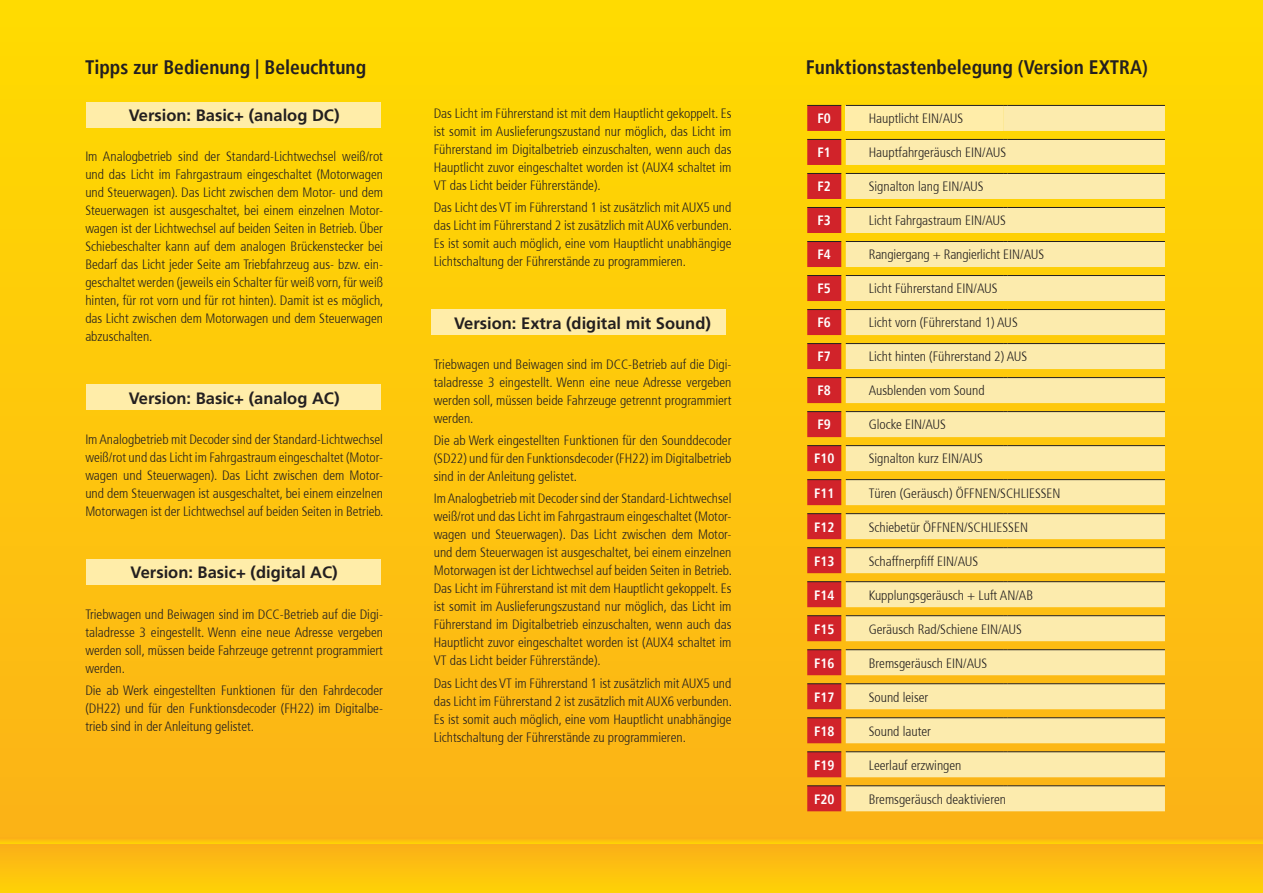
<style>
.page{position:relative;width:1263px;height:893px;background:#fff}
.page>*{position:absolute;margin:0;border:0;box-sizing:border-box;transform-origin:0 0}
.t1{font:700 condensed 19.5px "Frutiger";color:#231f20}
.t2{font:700 16.5px "Frutiger";color:#231f20}
.t3{font:300 condensed 13.5px/18px "Frutiger";color:#231f20;text-align:justify}
.t4{font:700 condensed 13.5px "Frutiger";color:#fff}
</style>
<div class="page">
<div style="left:0;top:0;width:1263px;height:893px;background:linear-gradient(to bottom,#ffdc00,#fcb019)"></div>
<div style="left:0;top:838px;width:1263px;height:6px;background:#fdc20f"></div>
<div style="left:0;top:844px;width:1263px;height:49px;background:linear-gradient(to bottom,#fbaf19,#ffd206)"></div>
<div style="left:86px;top:102px;width:295px;height:26px;background:#ffeda9"></div>
<div style="left:431px;top:309px;width:295px;height:26px;background:#ffeda9"></div>
<div style="left:86px;top:384px;width:295px;height:25px;background:#ffeda9"></div>
<div style="left:86px;top:559px;width:295px;height:25px;background:#ffeda9"></div>
<svg style="left:807px;top:105px;width:358px;height:706px;background:#f3ce79"></svg>
<hr style="left:1008px;top:241px;width:157px;height:1px;background:#231f20">
<h1 class="t1" style="left:85px;top:56px;width:283px">Tipps zur Bedienung | Beleuchtung</h1>
<h1 class="t1" style="left:806px;top:56px;width:343px">Funktionstastenbelegung (Version EXTRA)</h1>
<p class="t2" style="left:129px;top:105px;width:212px">Version: Basic+ (analog DC)</p>
<p class="t3" style="left:85px;top:148px;width:300px">Im Analogbetrieb sind der Standard-Lichtwechsel weiß/rot und das Licht im Fahrgastraum eingeschaltet (Motorwagen und Steuerwagen). Das Licht zwischen dem Motor- und dem Steuerwagen ist ausgeschaltet, bei einem einzelnen Motor&shy;wagen ist der Lichtwechsel auf beiden Seiten in Betrieb. Über Schiebeschalter kann auf dem analogen Brückenstecker bei Bedarf das Licht jeder Seite am Triebfahrzeug aus- bzw. ein&shy;geschaltet werden (jeweils ein Schalter für weiß vorn, für weiß hinten, für rot vorn und für rot hinten). Damit ist es möglich, das Licht zwischen dem Motorwagen und dem Steuerwagen abzuschalten.</p>
<p class="t2" style="left:129px;top:388px;width:212px">Version: Basic+ (analog AC)</p>
<p class="t3" style="left:85px;top:430px;width:300px">Im Analogbetrieb mit Decoder sind der Standard-Lichtwechsel weiß/rot und das Licht im Fahrgastraum eingeschaltet (Motor&shy;wagen und Steuerwagen). Das Licht zwischen dem Motor&shy;und dem Steuerwagen ist ausgeschaltet, bei einem einzelnen Motorwagen ist der Lichtwechsel auf beiden Seiten in Betrieb.</p>
<p class="t2" style="left:131px;top:563px;width:209px">Version: Basic+ (digital AC)</p>
<p class="t3" style="left:85px;top:605px;width:299px">Triebwagen und Beiwagen sind im DCC-Betrieb auf die Digi&shy;taladresse 3 eingestellt. Wenn eine neue Adresse vergeben werden soll, müssen beide Fahrzeuge getrennt programmiert werden.</p>
<p class="t3" style="left:85px;top:681px;width:299px">Die ab Werk eingestellten Funktionen für den Fahrdecoder (DH22) und für den Funktionsdecoder (FH22) im Digitalbe&shy;trieb sind in der Anleitung gelistet.</p>
<p class="t3" style="left:434px;top:104px;width:299px">Das Licht im Führerstand ist mit dem Hauptlicht gekoppelt. Es ist somit im Auslieferungszustand nur möglich, das Licht im Führerstand im Digitalbetrieb einzuschalten, wenn auch das Hauptlicht zuvor eingeschaltet worden ist (AUX4 schaltet im VT das Licht beider Führerstände).</p>
<p class="t3" style="left:434px;top:199px;width:300px">Das Licht des VT im Führerstand 1 ist zusätzlich mit AUX5 und das Licht im Führerstand 2 ist zusätzlich mit AUX6 verbunden.<br>Es ist somit auch möglich, eine vom Hauptlicht unabhängige Lichtschaltung der Führerstände zu programmieren.</p>
<p class="t2" style="left:454px;top:313px;width:258px">Version: Extra (digital mit Sound)</p>
<p class="t3" style="left:434px;top:355px;width:299px">Triebwagen und Beiwagen sind im DCC-Betrieb auf die Digi&shy;taladresse 3 eingestellt. Wenn eine neue Adresse vergeben werden soll, müssen beide Fahrzeuge getrennt programmiert werden.</p>
<p class="t3" style="left:434px;top:432px;width:299px">Die ab Werk eingestellten Funktionen für den Sounddecoder (SD22) und für den Funktionsdecoder (FH22) im Digitalbetrieb sind in der Anleitung gelistet.</p>
<p class="t3" style="left:434px;top:490px;width:300px">Im Analogbetrieb mit Decoder sind der Standard-Lichtwechsel weiß/rot und das Licht im Fahrgastraum eingeschaltet (Motor&shy;wagen und Steuerwagen). Das Licht zwischen dem Motor&shy;und dem Steuerwagen ist ausgeschaltet, bei einem einzelnen Motorwagen ist der Lichtwechsel auf beiden Seiten in Betrieb.<br>Das Licht im Führerstand ist mit dem Hauptlicht gekoppelt. Es ist somit im Auslieferungszustand nur möglich, das Licht im Führerstand im Digitalbetrieb einzuschalten, wenn auch das Hauptlicht zuvor eingeschaltet worden ist (AUX4 schaltet im VT das Licht beider Führerstände).</p>
<p class="t3" style="left:434px;top:674px;width:300px">Das Licht des VT im Führerstand 1 ist zusätzlich mit AUX5 und das Licht im Führerstand 2 ist zusätzlich mit AUX6 verbunden.<br>Es ist somit auch möglich, eine vom Hauptlicht unabhängige Lichtschaltung der Führerstände zu programmieren.</p>
<p class="t4" style="left:818px;top:111px;width:15px">F0</p>
<p class="t3" style="left:869px;top:110px;width:96px">Hauptlicht EIN/AUS</p>
<p class="t4" style="left:818px;top:145px;width:15px">F1</p>
<p class="t3" style="left:869px;top:144px;width:139px">Hauptfahrgeräusch EIN/AUS</p>
<p class="t4" style="left:818px;top:179px;width:15px">F2</p>
<p class="t3" style="left:869px;top:178px;width:116px">Signalton lang EIN/AUS</p>
<p class="t4" style="left:818px;top:213px;width:15px">F3</p>
<p class="t3" style="left:869px;top:212px;width:139px">Licht Fahrgastraum EIN/AUS</p>
<p class="t4" style="left:818px;top:247px;width:15px">F4</p>
<p class="t3" style="left:869px;top:246px;width:177px">Rangiergang + Rangierlicht EIN/AUS</p>
<p class="t4" style="left:818px;top:281px;width:15px">F5</p>
<p class="t3" style="left:869px;top:280px;width:130px">Licht Führerstand EIN/AUS</p>
<p class="t4" style="left:818px;top:315px;width:15px">F6</p>
<p class="t3" style="left:869px;top:314px;width:150px">Licht vorn (Führerstand 1) AUS</p>
<p class="t4" style="left:818px;top:349px;width:15px">F7</p>
<p class="t3" style="left:869px;top:348px;width:160px">Licht hinten (Führerstand 2) AUS</p>
<p class="t4" style="left:818px;top:383px;width:15px">F8</p>
<p class="t3" style="left:869px;top:382px;width:117px">Ausblenden vom Sound</p>
<p class="t4" style="left:818px;top:417px;width:15px">F9</p>
<p class="t3" style="left:869px;top:416px;width:79px">Glocke EIN/AUS</p>
<p class="t4" style="left:814px;top:451px;width:22px">F10</p>
<p class="t3" style="left:869px;top:450px;width:116px">Signalton kurz EIN/AUS</p>
<p class="t4" style="left:814px;top:485px;width:22px">F11</p>
<p class="t3" style="left:869px;top:484px;width:193px">Türen (Geräusch) ÖFFNEN/SCHLIESSEN</p>
<p class="t4" style="left:814px;top:519px;width:22px">F12</p>
<p class="t3" style="left:869px;top:518px;width:161px">Schiebetür ÖFFNEN/SCHLIESSEN</p>
<p class="t4" style="left:814px;top:553px;width:22px">F13</p>
<p class="t3" style="left:869px;top:552px;width:111px">Schaffnerpfiff EIN/AUS</p>
<p class="t4" style="left:814px;top:587px;width:22px">F14</p>
<p class="t3" style="left:869px;top:586px;width:166px">Kupplungsgeräusch + Luft AN/AB</p>
<p class="t4" style="left:814px;top:621px;width:22px">F15</p>
<p class="t3" style="left:869px;top:620px;width:155px">Geräusch Rad/Schiene EIN/AUS</p>
<p class="t4" style="left:814px;top:655px;width:22px">F16</p>
<p class="t3" style="left:869px;top:654px;width:120px">Bremsgeräusch EIN/AUS</p>
<p class="t4" style="left:814px;top:689px;width:22px">F17</p>
<p class="t3" style="left:869px;top:688px;width:61px">Sound leiser</p>
<p class="t4" style="left:814px;top:723px;width:22px">F18</p>
<p class="t3" style="left:869px;top:722px;width:64px">Sound lauter</p>
<p class="t4" style="left:814px;top:757px;width:22px">F19</p>
<p class="t3" style="left:869px;top:756px;width:94px">Leerlauf erzwingen</p>
<p class="t4" style="left:814px;top:791px;width:22px">F20</p>
<p class="t3" style="left:869px;top:790px;width:139px">Bremsgeräusch deaktivieren</p>
</div>
